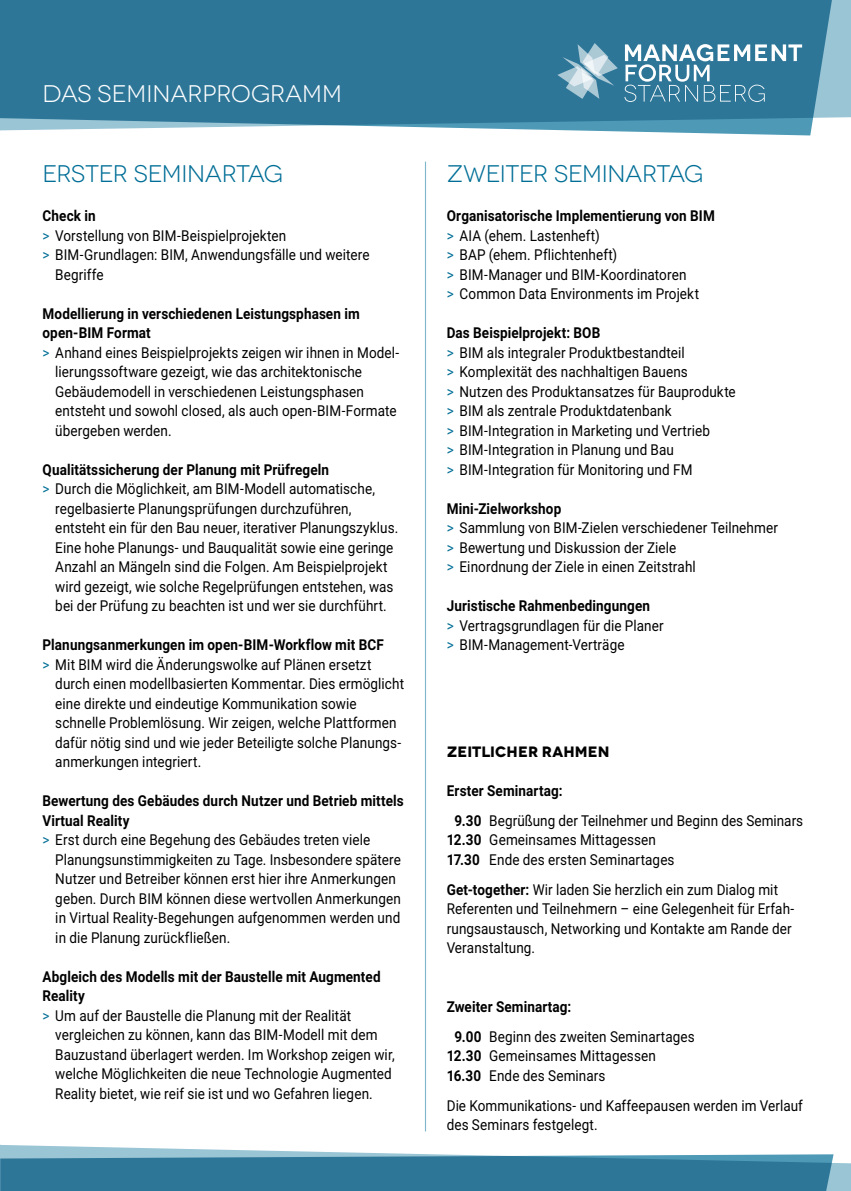
<style>
.page{position:relative;width:851px;height:1191px;background:#fff}
.page>*{position:absolute;margin:0;border:0;box-sizing:border-box;transform-origin:0 0}
.t1{font:24px "Novecentowide";letter-spacing:-.02em;color:#006e96}
.t2{font:24px "Novecentowide";color:#fff}
.t3{font:15px/19.5px "Roboto";letter-spacing:.005em;color:#000;scale:.9 1}
.t4{font:700 15px/19.5px "Roboto";letter-spacing:.01em;color:#000;scale:.9 1}
.t5{font:700 15px "Novecentowide";letter-spacing:.005em;color:#000}
.s1{color:#006e96}
.s2{font-weight:400;color:#006e96}
.s3{font-weight:400}
.s4{font-weight:700}
.s5{font-weight:700;color:#fff}
</style>
<div class="page">
<div style="left:833px;top:0;width:17px;height:118px;background:#99c5d5"></div>
<svg style="left:0;top:0;width:833px;height:135px;background:#3d81a0"></svg>
<hr style="left:425px;top:162px;width:1px;height:969px;background:#80b6cb">
<svg style="left:0;top:1144px;width:850px;height:47px"></svg>
<svg style="left:624px;top:44px;width:178px;height:58px;background:#5b93ae"></svg>
<svg style="left:557px;top:43px;width:60px;height:56px;background:#71a2b9"></svg>
<h1 class="t2" style="left:43px;top:80px;width:301px">DAS SEMINARPROGRAMM</h1>
<h1 class="t1" style="left:43px;top:160px;width:242px">ERSTER SEMINARTAG</h1>
<p class="t4" style="left:43px;top:205px;width:61px">Check in</p>
<p class="t3" style="left:43px;top:225px;width:272px"><span class="s1">&gt;</span> Vorstellung von BIM-Beispielprojekten</p>
<p class="t3" style="left:43px;top:244px;width:365px"><span class="s1">&gt;</span> BIM-Grundlagen: BIM, Anwendungsfälle und weitere</p>
<p class="t3" style="left:55px;top:264px;width:55px">Begriffe</p>
<p class="t4" style="left:43px;top:303px;width:354px">Modellierung in verschiedenen Leistungsphasen im</p>
<p class="t4" style="left:43px;top:322px;width:122px">open-BIM Format</p>
<p class="t3" style="left:43px;top:342px;width:398px"><span class="s1">&gt;</span> Anhand eines Beispielprojekts zeigen wir ihnen in Model-</p>
<p class="t3" style="left:55px;top:361px;width:342px">lierungssoftware gezeigt, wie das architektonische</p>
<p class="t3" style="left:55px;top:381px;width:344px">Gebäudemodell in verschiedenen Leistungsphasen</p>
<p class="t3" style="left:55px;top:400px;width:381px">entsteht und sowohl closed, als auch open-BIM-Formate</p>
<p class="t3" style="left:55px;top:420px;width:131px">übergeben werden.</p>
<p class="t4" style="left:43px;top:459px;width:320px">Qualitätssicherung der Planung mit Prüfregeln</p>
<p class="t3" style="left:43px;top:478px;width:371px"><span class="s1">&gt;</span> Durch die Möglichkeit, am BIM-Modell automatische,</p>
<p class="t3" style="left:55px;top:498px;width:330px">regelbasierte Planungsprüfungen durchzuführen,</p>
<p class="t3" style="left:55px;top:517px;width:382px">entsteht ein für den Bau neuer, iterativer Planungszyklus.</p>
<p class="t3" style="left:55px;top:537px;width:377px">Eine hohe Planungs- und Bauqualität sowie eine geringe</p>
<p class="t3" style="left:55px;top:556px;width:370px">Anzahl an Mängeln sind die Folgen. Am Beispielprojekt</p>
<p class="t3" style="left:55px;top:576px;width:377px">wird gezeigt, wie solche Regelprüfungen entstehen, was</p>
<p class="t3" style="left:55px;top:595px;width:370px">bei der Prüfung zu beachten ist und wer sie durchführt.</p>
<p class="t4" style="left:43px;top:634px;width:380px">Planungsanmerkungen im open-BIM-Workflow mit BCF</p>
<p class="t3" style="left:43px;top:654px;width:367px"><span class="s1">&gt;</span> Mit BIM wird die Änderungswolke auf Plänen ersetzt</p>
<p class="t3" style="left:55px;top:673px;width:389px">durch einen modellbasierten Kommentar. Dies ermöglicht</p>
<p class="t3" style="left:55px;top:693px;width:336px">eine direkte und eindeutige Kommunikation sowie</p>
<p class="t3" style="left:55px;top:712px;width:380px">schnelle Problemlösung. Wir zeigen, welche Plattformen</p>
<p class="t3" style="left:55px;top:732px;width:386px">dafür nötig sind und wie jeder Beteiligte solche Planungs-</p>
<p class="t3" style="left:55px;top:751px;width:163px">anmerkungen integriert.</p>
<p class="t4" style="left:43px;top:790px;width:403px">Bewertung des Gebäudes durch Nutzer und Betrieb mittels<br>Virtual Reality<br><span class="s2">&gt;</span> <span class="s3">Erst durch eine Begehung des Gebäudes treten viele</span></p>
<p class="t3" style="left:55px;top:849px;width:385px">Planungsunstimmigkeiten zu Tage. Insbesondere spätere Nutzer und Betreiber können erst hier ihre Anmerkungen geben. Durch BIM können diese wertvollen Anmerkungen in Virtual Reality-Begehungen aufgenommen werden und in die Planung zurückfließen.</p>
<p class="t4" style="left:43px;top:966px;width:377px">Abgleich des Modells mit der Baustelle mit Augmented<br>Reality<br><span class="s2">&gt;</span> <span class="s3">Um auf der Baustelle die Planung mit der Realität</span></p>
<p class="t3" style="left:55px;top:1024px;width:378px">vergleichen zu können, kann das BIM-Modell mit dem Bauzustand überlagert werden. Im Workshop zeigen wir, welche Möglichkeiten die neue Technologie Augmented Reality bietet, wie reif sie ist und wo Gefahren liegen.</p>
<h1 class="t1" style="left:446px;top:160px;width:258px">ZWEITER SEMINARTAG</h1>
<p class="t3" style="left:446px;top:205px;width:299px"><span class="s4">Organisatorische Implementierung von BIM </span><span class="s1">&gt;</span> AIA (ehem. Lastenheft)<br><span class="s1">&gt;</span> BAP (ehem. Pflichtenheft)<br><span class="s1">&gt;</span> BIM-Manager und BIM-Koordinatoren<br><span class="s1">&gt;</span> Common Data Environments im Projekt</p>
<p class="t3" style="left:446px;top:322px;width:322px"><span class="s4">Das Beispielprojekt: BOB<br></span><span class="s1">&gt;</span> BIM als integraler Produktbestandteil<br><span class="s1">&gt;</span> Komplexität des nachhaltigen Bauens<br><span class="s1">&gt;</span> Nutzen des Produktansatzes für Bauprodukte <span class="s1">&gt;</span> BIM als zentrale Produktdatenbank<br><span class="s1">&gt;</span> BIM-Integration in Marketing und Vertrieb<br><span class="s1">&gt;</span> BIM-Integration in Planung und Bau<br><span class="s1">&gt;</span> BIM-Integration für Monitoring und FM</p>
<p class="t3" style="left:446px;top:498px;width:369px"><span class="s4">Mini-Zielworkshop<br></span><span class="s1">&gt;</span> Sammlung von BIM-Zielen verschiedener Teilnehmer <span class="s1">&gt;</span> Bewertung und Diskussion der Ziele<br><span class="s1">&gt;</span> Einordnung der Ziele in einen Zeitstrahl</p>
<p class="t3" style="left:446px;top:595px;width:242px"><span class="s4">Juristische Rahmenbedingungen<br></span><span class="s1">&gt;</span> Vertragsgrundlagen für die Planer <span class="s1">&gt;</span> BIM-Management-Verträge</p>
<p class="t5" style="left:446px;top:742px;width:164px">ZEITLICHER RAHMEN</p>
<p class="t3" style="left:446px;top:775px;width:397px;line-height:30px"><span class="s4">Erster Seminartag:<br></span><span class="s5">0</span><span class="s4">9.30</span> Begrüßung der Teilnehmer und Beginn des Seminars</p>
<p class="t3" style="left:446px;top:829px;width:254px"><span class="s4">12.30</span> Gemeinsames Mittagessen<br><span class="s4">17.30</span> Ende des ersten Seminartages</p>
<p class="t3" style="left:446px;top:879px;width:387px"><span class="s4">Get-together:</span> Wir laden Sie herzlich ein zum Dialog mit Referenten und Teilnehmern – eine Gelegenheit für Erfah&shy;rungsaustausch, Networking und Kontakte am Rande der Veranstaltung.</p>
<p class="t3" style="left:446px;top:991px;width:277px;line-height:30px"><span class="s4">Zweiter Seminartag:<br></span><span class="s5">0</span><span class="s4">9.00</span> Beginn des zweiten Seminartages</p>
<p class="t3" style="left:446px;top:1045px;width:234px"><span class="s4">12.30</span> Gemeinsames Mittagessen<br><span class="s4">16.30</span> Ende des Seminars</p>
<p class="t3" style="left:446px;top:1095px;width:397px">Die Kommunikations- und Kaffeepausen werden im Verlauf des Seminars festgelegt.</p>
</div>
